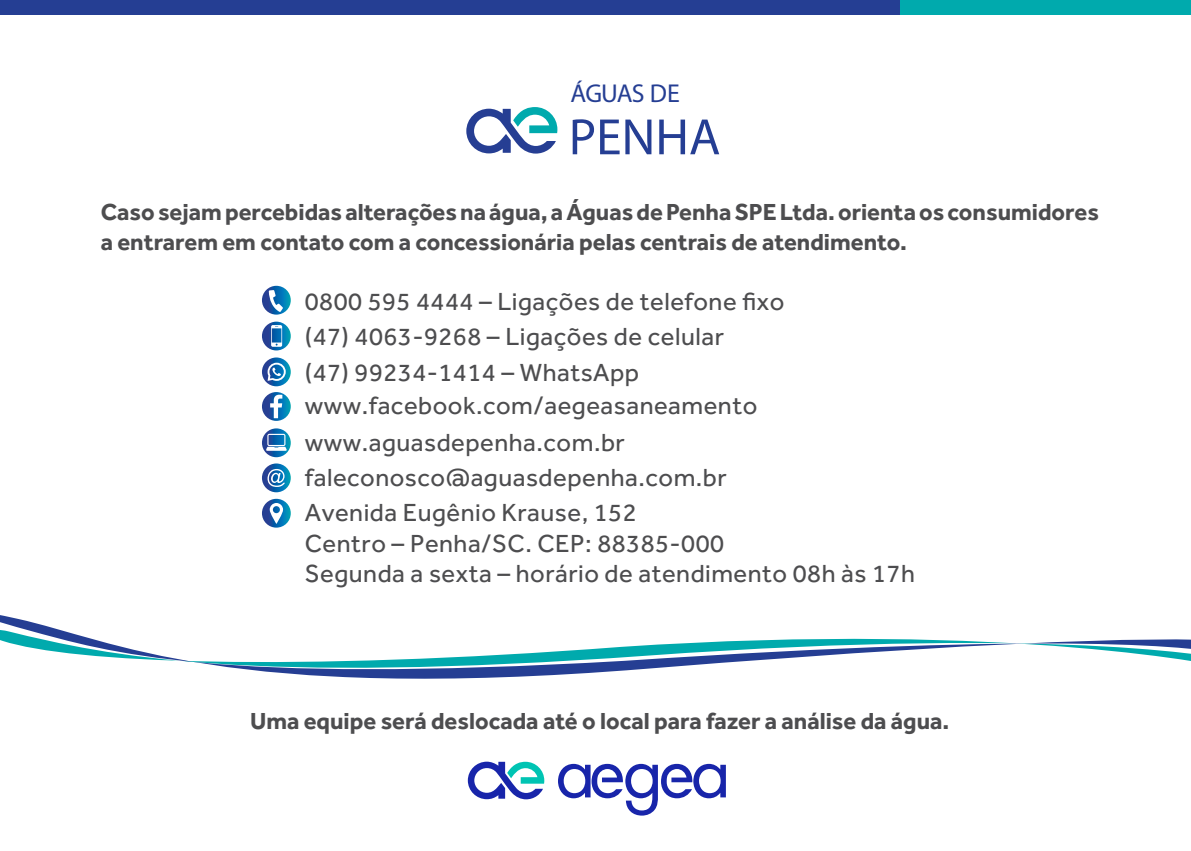
<style>
.page{position:relative;width:1191px;height:851px;background:#fff}
.page>*{position:absolute;margin:0;border:0;box-sizing:border-box;transform-origin:0 0}
.t1{font:700 51.4px "Cabin";color:#253e93}
.t2{font:25.8px "Futura";letter-spacing:-.04em;color:#253e93}
.t3{font:25.6px/35px "Effra";letter-spacing:.02em;color:#4d4d4f}
.t4{font:700 24px/30px "Effra";color:#4d4d4f}
</style>
<div class="page">
<div style="left:900px;top:0;width:291px;height:14px;background:#00aaad"></div>
<div style="left:0;top:0;width:900px;height:14px;background:#253e93"></div>
<svg style="left:468px;top:761px;width:76px;height:38px"></svg>
<svg style="left:558px;top:763px;width:168px;height:52px"></svg>
<svg style="left:262px;top:321px;width:29px;height:29px"></svg>
<svg style="left:271px;top:325px;width:11px;height:22px"></svg>
<svg style="left:262px;top:286px;width:29px;height:28px"></svg>
<svg style="left:269px;top:290px;width:14px;height:22px"></svg>
<svg style="left:262px;top:357px;width:29px;height:29px"></svg>
<svg style="left:267px;top:362px;width:19px;height:19px"></svg>
<svg style="left:262px;top:392px;width:29px;height:29px"></svg>
<svg style="left:262px;top:428px;width:29px;height:29px"></svg>
<svg style="left:266px;top:434px;width:21px;height:16px"></svg>
<svg style="left:262px;top:463px;width:29px;height:29px"></svg>
<svg style="left:267px;top:469px;width:18px;height:18px"></svg>
<svg style="left:262px;top:498px;width:29px;height:29px"></svg>
<svg style="left:270px;top:503px;width:13px;height:21px"></svg>
<svg style="left:270px;top:394px;width:12px;height:24px"></svg>
<svg style="left:0;top:615px;width:1191px;height:64px"></svg>
<svg style="left:466px;top:107px;width:91px;height:46px"></svg>
<p class="t2" style="left:570px;top:78px;width:111px">ÁGUAS DE</p>
<h1 class="t1" style="left:569px;top:105px;width:153px">PENHA</h1>
<p class="t4" style="left:101px;top:197px;width:999px">Caso sejam percebidas alterações na água, a Águas de Penha SPE Ltda. orienta os consumidores a entrarem em contato com a concessionária pelas centrais de atendimento.</p>
<p class="t3" style="left:305px;top:283px;width:481px">0800 595 4444 – Ligações de telefone fixo</p>
<p class="t3" style="left:305px;top:318px;width:420px">(47) 4063-9268 – Ligações de celular</p>
<p class="t3" style="left:305px;top:355px;width:454px;line-height:33.4px">(47) 99234-1414 – WhatsApp www.facebook.com/aegeasaneamento</p>
<p class="t3" style="left:305px;top:424px;width:423px">www.aguasdepenha.com.br faleconosco@aguasdepenha.com.br<br>Avenida Eugênio Krause, 152</p>
<p class="t3" style="left:305px;top:527px;width:611px;line-height:30.8px">Centro – Penha/SC. CEP: 88385-000<br>Segunda a sexta – horário de atendimento 08h às 17h</p>
<p class="t4" style="left:250px;top:705px;width:701px">Uma equipe será deslocada até o local para fazer a análise da água.</p>
</div>
